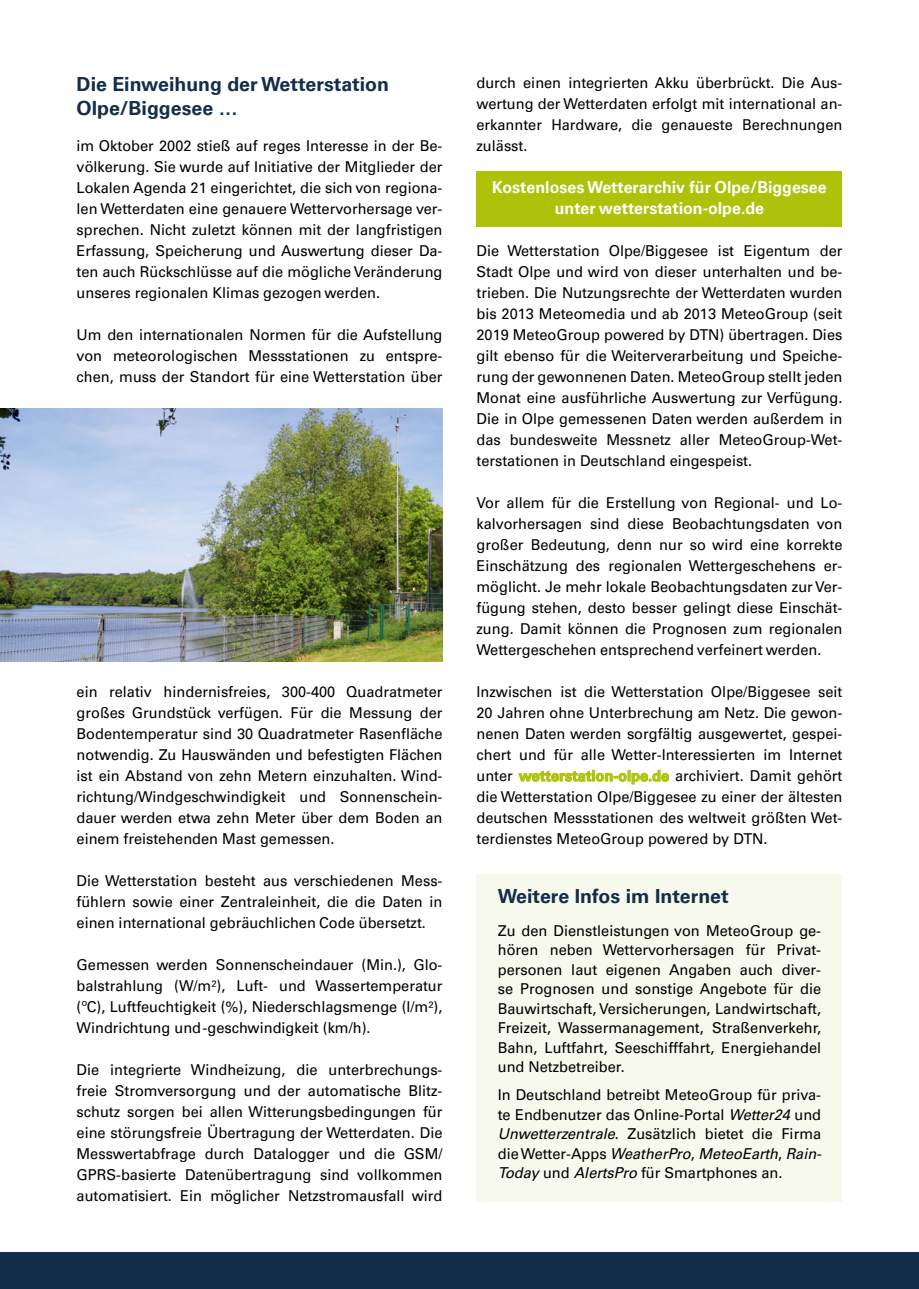
<style>
.page{position:relative;width:919px;height:1289px;background:#fff}
.page>*{position:absolute;margin:0;border:0;box-sizing:border-box;transform-origin:0 0}
.t1{font:700 19.5px/24px "Univers";color:#132d4c}
.t2{font:700 16.5px/21px "Univers";color:#fff;text-align:center}
.t3{font:15px/21px "Univers";color:#000;text-align:justify}
.t4{font:italic 15px "Univers LT";color:#000}
.s1{font-weight:700;color:#adc209}
.s2{font-family:"Univers LT";font-style:italic}
.s3{font-family:"Univers";font-style:normal}
</style>
<div class="page">
<div style="left:476px;top:171px;width:366px;height:55px;background:#adc209"></div>
<div style="left:476px;top:874px;width:366px;height:327px;background:#f7f9ec"></div>
<div style="left:0;top:1252px;width:918px;height:36px;background:#132d4c"></div>
<img style="left:0;top:409px;width:442px;height:252px">
<h1 class="t1" style="left:77px;top:72px;width:314px">Die Einweihung der Wetterstation<br>Olpe/Biggesee …</h1>
<p class="t3" style="left:77px;top:135px;width:367px">im Oktober 2002 stieß auf reges Interesse in der Be&shy;völkerung. Sie wurde auf Initiative der Mitglieder der Lokalen Agenda 21 eingerichtet, die sich von regiona&shy;len Wetterdaten eine genauere Wettervorhersage ver&shy;sprechen. Nicht zuletzt können mit der langfristigen Erfassung, Speicherung und Auswertung dieser Da&shy;ten auch Rückschlüsse auf die mögliche Veränderung unseres regionalen Klimas gezogen werden.</p>
<p class="t3" style="left:77px;top:324px;width:367px">Um den internationalen Normen für die Aufstellung von meteorologischen Messstationen zu entspre&shy;chen, muss der Standort für eine Wetterstation über</p>
<p class="t3" style="left:77px;top:681px;width:367px">ein relativ hindernisfreies, 300-400 Quadratmeter großes Grundstück verfügen. Für die Messung der Bodentemperatur sind 30 Quadratmeter Rasenfläche notwendig. Zu Hauswänden und befestigten Flächen ist ein Abstand von zehn Metern einzuhalten. Wind&shy;richtung/Windgeschwindigkeit und Sonnenschein&shy;dauer werden etwa zehn Meter über dem Boden an einem freistehenden Mast gemessen.</p>
<p class="t3" style="left:77px;top:870px;width:367px">Die Wetterstation besteht aus verschiedenen Mess&shy;fühlern sowie einer Zentraleinheit, die die Daten in einen international gebräuchlichen Code übersetzt.</p>
<p class="t3" style="left:77px;top:954px;width:367px">Gemessen werden Sonnenscheindauer (Min.), Glo&shy;balstrahlung (W/m²), Luft- und Wassertemperatur (ºC), Luftfeuchtigkeit (%), Niederschlagsmenge (l/m²), Windrichtung und -geschwindigkeit (km/h).</p>
<p class="t3" style="left:77px;top:1059px;width:367px">Die integrierte Windheizung, die unterbrechungs&shy;freie Stromversorgung und der automatische Blitz&shy;schutz sorgen bei allen Witterungsbedingungen für eine störungsfreie Übertragung der Wetterdaten. Die Messwertabfrage durch Datalogger und die GSM/ GPRS-basierte Datenübertragung sind vollkommen automatisiert. Ein möglicher Netzstromausfall wird</p>
<p class="t3" style="left:476px;top:72px;width:367px">durch einen integrierten Akku überbrückt. Die Aus&shy;wertung der Wetterdaten erfolgt mit international an&shy;erkannter Hardware, die genaueste Berechnungen zulässt.</p>
<p class="t2" style="left:492px;top:176px;width:336px">Kostenloses Wetterarchiv für Olpe/Biggesee unter wetterstation-olpe.de</p>
<p class="t3" style="left:476px;top:240px;width:367px">Die Wetterstation Olpe/Biggesee ist Eigentum der Stadt Olpe und wird von dieser unterhalten und be&shy;trieben. Die Nutzungsrechte der Wetterdaten wurden bis 2013 Meteomedia und ab 2013 MeteoGroup (seit 2019 MeteoGroup powered by DTN) übertragen. Dies gilt ebenso für die Weiterverarbeitung und Speiche&shy;rung der gewonnenen Daten. MeteoGroup stellt jeden Monat eine ausführliche Auswertung zur Verfügung.<br>Die in Olpe gemessenen Daten werden außerdem in das bundesweite Messnetz aller MeteoGroup-Wet&shy;terstationen in Deutschland eingespeist.</p>
<p class="t3" style="left:476px;top:492px;width:367px">Vor allem für die Erstellung von Regional- und Lo&shy;kalvorhersagen sind diese Beobachtungsdaten von großer Bedeutung, denn nur so wird eine korrekte Einschätzung des regionalen Wettergeschehens er&shy;möglicht. Je mehr lokale Beobachtungsdaten zur Ver&shy;fügung stehen, desto besser gelingt diese Einschät&shy;zung. Damit können die Prognosen zum regionalen Wettergeschehen entsprechend verfeinert werden.</p>
<p class="t3" style="left:476px;top:681px;width:367px">Inzwischen ist die Wetterstation Olpe/Biggesee seit 20 Jahren ohne Unterbrechung am Netz. Die gewon&shy;nenen Daten werden sorgfältig ausgewertet, gespei&shy;chert und für alle Wetter-Interessierten im Internet unter <span class="s1">wetterstation-olpe.de</span> archiviert. Damit gehört die Wetterstation Olpe/Biggesee zu einer der ältesten deutschen Messstationen des weltweit größten Wet&shy;terdienstes MeteoGroup powered by DTN.</p>
<h1 class="t1" style="left:497px;top:884px;width:232px">Weitere Infos im Internet</h1>
<p class="t3" style="left:497px;top:920px;width:325px;line-height:19.5px">Zu den Dienstleistungen von MeteoGroup ge&shy;hören neben Wettervorhersagen für Privat&shy;personen laut eigenen Angaben auch diver&shy;se Prognosen und sonstige Angebote für die Bauwirtschaft, Versicherungen, Landwirtschaft, Freizeit, Wassermanagement, Straßenverkehr, Bahn, Luftfahrt, Seeschifffahrt, Energiehandel und Netzbetreiber.</p>
<p class="t3" style="left:497px;top:1085px;width:325px;line-height:19.5px">In Deutschland betreibt MeteoGroup für priva&shy;te Endbenutzer das Online-Portal <span class="s2">Wetter24</span> und <span class="s2">Unwetterzentrale</span>. Zusätzlich bietet die Firma</p>
<p class="t4" style="left:497px;top:1144px;width:324px"><span class="s3">die Wetter-Apps</span> WeatherPro<span class="s3">,</span> MeteoEarth<span class="s3">,</span> Rain-</p>
<p class="t3" style="left:497px;top:1162px;width:286px"><span class="s2">Today</span> und <span class="s2">AlertsPro</span> für Smartphones an.</p>
</div>
